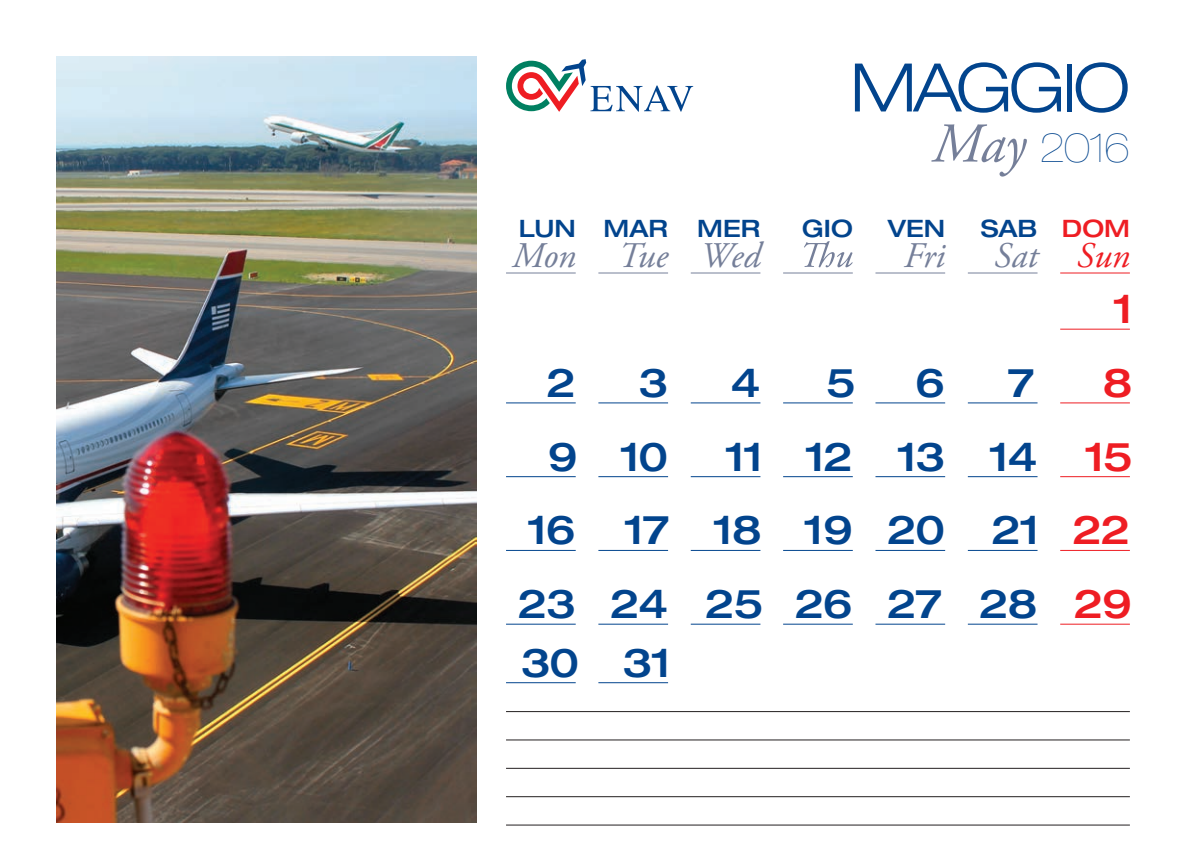
<style>
.page{position:relative;width:1191px;height:851px;background:#fff}
.page>*{position:absolute;margin:0;border:0;box-sizing:border-box;transform-origin:0 0}
.t1{font:300 expanded 67px "Helvetica Neue";letter-spacing:-.055em;color:#02448d}
.t2{font:500 expanded 40px/73.8px "Helvetica Neue";letter-spacing:-.025em;color:#02448d;text-align:justify}
.t3{font:900 expanded 40px "Helvetica Neue";color:#02448d}
.t4{font:500 expanded 40px "Helvetica Neue";color:#ee1d23}
.t5{font:italic 36px "Adobe Garamond Pro";color:#757f99}
.t6{font:500 expanded 24px "Helvetica Neue";color:#02448d}
.s1{font-family:"Adobe Garamond Pro";font-weight:400;font-style:italic;font-stretch:normal;font-size:56px;color:#757f99}
.s2{color:#ee1d23}
</style>
<div class="page">
<hr style="left:506px;top:824px;width:623px;height:1px;background:#231f20">
<hr style="left:506px;top:796px;width:623px;height:1px;background:#231f20">
<hr style="left:506px;top:767px;width:623px;height:1px;background:#231f20">
<hr style="left:506px;top:739px;width:623px;height:1px;background:#231f20">
<hr style="left:506px;top:711px;width:623px;height:1px;background:#231f20">
<svg style="left:506px;top:59px;width:187px;height:53px"></svg>
<hr style="left:506px;top:272px;width:70px;height:1px;background:#757f99">
<hr style="left:598px;top:272px;width:70px;height:1px;background:#757f99">
<hr style="left:691px;top:272px;width:69px;height:1px;background:#757f99">
<hr style="left:783px;top:272px;width:69px;height:1px;background:#757f99">
<svg style="left:804px;top:241px;width:48px;height:26px"></svg>
<hr style="left:875px;top:272px;width:70px;height:1px;background:#757f99">
<hr style="left:967px;top:272px;width:70px;height:1px;background:#757f99">
<hr style="left:1060px;top:272px;width:69px;height:1px;background:#ee1d23">
<hr style="left:1060px;top:328px;width:69px;height:1px;background:#ee1d23">
<hr style="left:506px;top:402px;width:70px;height:1px;background:#02448d">
<hr style="left:598px;top:402px;width:70px;height:1px;background:#02448d">
<hr style="left:691px;top:402px;width:69px;height:1px;background:#02448d">
<hr style="left:783px;top:402px;width:69px;height:1px;background:#02448d">
<hr style="left:875px;top:402px;width:70px;height:1px;background:#02448d">
<hr style="left:967px;top:402px;width:70px;height:1px;background:#02448d">
<hr style="left:1060px;top:402px;width:69px;height:1px;background:#ee1d23">
<hr style="left:506px;top:476px;width:70px;height:1px;background:#02448d">
<hr style="left:598px;top:476px;width:70px;height:1px;background:#02448d">
<hr style="left:691px;top:476px;width:69px;height:1px;background:#02448d">
<hr style="left:783px;top:476px;width:69px;height:1px;background:#02448d">
<hr style="left:875px;top:476px;width:70px;height:1px;background:#02448d">
<hr style="left:967px;top:476px;width:70px;height:1px;background:#02448d">
<hr style="left:1060px;top:476px;width:69px;height:1px;background:#ee1d23">
<hr style="left:506px;top:550px;width:70px;height:1px;background:#02448d">
<hr style="left:598px;top:550px;width:70px;height:1px;background:#02448d">
<hr style="left:691px;top:550px;width:69px;height:1px;background:#02448d">
<hr style="left:783px;top:550px;width:69px;height:1px;background:#02448d">
<hr style="left:875px;top:550px;width:70px;height:1px;background:#02448d">
<hr style="left:967px;top:550px;width:70px;height:1px;background:#02448d">
<hr style="left:1060px;top:550px;width:69px;height:1px;background:#ee1d23">
<hr style="left:506px;top:623px;width:70px;height:1px;background:#02448d">
<hr style="left:598px;top:623px;width:70px;height:1px;background:#02448d">
<hr style="left:506px;top:682px;width:70px;height:1px;background:#02448d">
<hr style="left:598px;top:682px;width:70px;height:1px;background:#02448d">
<hr style="left:691px;top:623px;width:69px;height:1px;background:#02448d">
<hr style="left:783px;top:623px;width:69px;height:1px;background:#02448d">
<hr style="left:875px;top:623px;width:70px;height:1px;background:#02448d">
<hr style="left:967px;top:623px;width:70px;height:1px;background:#02448d">
<hr style="left:1060px;top:623px;width:69px;height:1px;background:#ee1d23">
<img style="left:57px;top:57px;width:419px;height:765px">
<h1 class="t1" style="left:850px;top:64px;width:281px">MAGGIO</h1>
<p class="t3" style="left:932px;top:133px;width:199px"><span class="s1">May</span> 2016</p>
<p class="t6" style="left:519px;top:219px;width:243px">LUN MAR MER</p>
<p class="t6" style="left:802px;top:219px;width:52px">GIO</p>
<p class="t6" style="left:887px;top:219px;width:59px">VEN</p>
<p class="t6" style="left:980px;top:219px;width:151px">SAB <span class="s2">DOM</span></p>
<p class="t5" style="left:512px;top:241px;width:249px">Mon Tue Wed</p>
<p class="t5" style="left:903px;top:241px;width:43px">Fri</p>
<p class="t5" style="left:994px;top:241px;width:137px">Sat <span class="s2">Sun</span></p>
<p class="t4" style="left:1113px;top:294px;width:21px">1</p>
<p class="t2" style="left:546px;top:349px;width:31px">2</p>
<p class="t2" style="left:638px;top:349px;width:31px">3</p>
<p class="t2" style="left:731px;top:349px;width:31px">4</p>
<p class="t2" style="left:826px;top:349px;width:31px">5</p>
<p class="t2" style="left:915px;top:349px;width:31px">6</p>
<p class="t2" style="left:1008px;top:349px;width:28px">7</p>
<p class="t4" style="left:1102px;top:368px;width:31px">8</p>
<p class="t2" style="left:517px;top:423px;width:617px;text-indent:207px">11 12 13 14 <span class="s2">15<br></span>16 17 18 19 20 21 <span class="s2">22<br></span>23 24</p>
<p class="t2" style="left:521px;top:629px;width:152px">30 31</p>
<p class="t2" style="left:548px;top:423px;width:122px">9 10</p>
<p class="t2" style="left:705px;top:570px;width:428px">25 26 27 28 <span class="s2">29</span></p>
</div>
